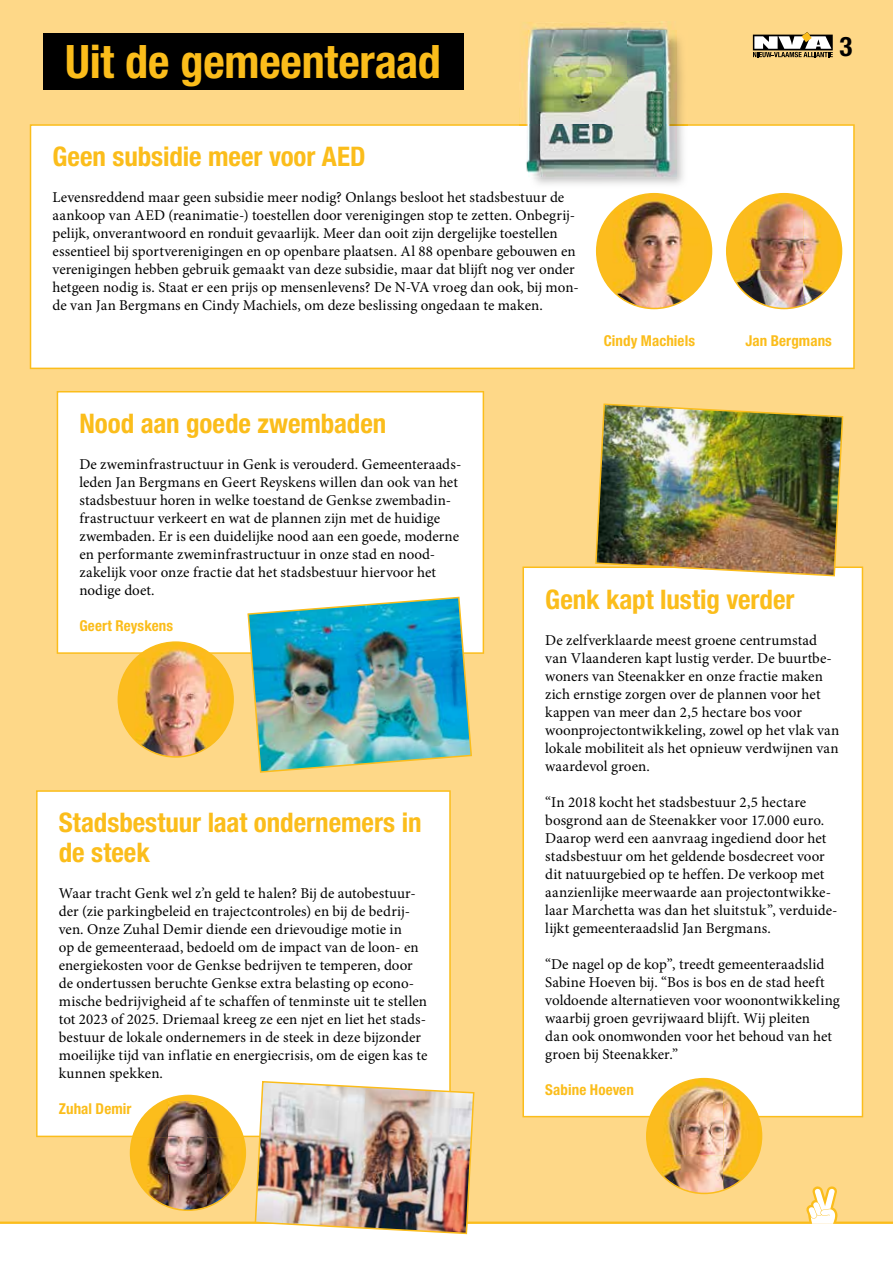
<style>
.page{position:relative;width:893px;height:1263px;background:#fff}
.page>*{position:absolute;margin:0;border:0;box-sizing:border-box;transform-origin:0 0}
.t1{font:700 condensed 46.2px "Helvetica Neue LT Std";letter-spacing:-.005em;color:#fbbd1b}
.t2{font:700 condensed 27px/30px "Helvetica Neue LT Std";color:#fbbd1b}
.t3{font:700 condensed 27px "Helvetica Neue LT Std";color:#000}
.t4{font:15px/18px "Minion Pro";letter-spacing:.005em;color:#000}
.t5{font:700 condensed 15px "Helvetica Neue LT Std";letter-spacing:.005em;color:#fbbd1b}
</style>
<div class="page">
<div style="left:0;top:0;width:893px;height:1223px;background:#fed888"></div>
<div style="left:30px;top:124px;width:825px;height:245px;background:#fff"></div>
<div style="left:57px;top:391px;width:427px;height:263px;background:#fff"></div>
<div style="left:36px;top:790px;width:415px;height:288px;background:#fff"></div>
<div style="left:522px;top:566px;width:341px;height:512px;background:#fff"></div>
<img style="left:529px;top:31px;width:154px;height:93px">
<img style="left:529px;top:126px;width:159px;height:63px">
<svg style="left:676px;top:124px;width:12px;height:2px"></svg>
<img style="left:524px;top:22px;width:100px;height:51px">
<img style="left:624px;top:22px;width:52px;height:9px">
<img style="left:526px;top:73px;width:3px;height:51px">
<img style="left:520px;top:126px;width:156px;height:53px">
<svg style="left:520px;top:124px;width:9px;height:2px"></svg>
<img style="left:529px;top:124px;width:147px;height:2px">
<img style="left:247px;top:597px;width:225px;height:176px">
<img style="left:595px;top:403px;width:248px;height:173px">
<img style="left:118px;top:641px;width:116px;height:117px">
<img style="left:726px;top:193px;width:116px;height:116px">
<img style="left:596px;top:193px;width:116px;height:116px">
<svg style="left:753px;top:32px;width:80px;height:25px"></svg>
<div style="left:43px;top:33px;width:420px;height:57px;background:#000"></div>
<img style="left:0;top:1078px;width:893px;height:156px">
<h1 class="t1" style="left:65px;top:34px;width:377px">Uit de gemeenteraad</h1>
<h2 class="t2" style="left:53px;top:141px;width:314px">Geen subsidie meer voor AED</h2>
<p class="t4" style="left:53px;top:189px;width:528px">Levensreddend maar geen subsidie meer nodig? Onlangs besloot het stadsbestuur de aankoop van AED (reanimatie-) toestellen door verenigingen stop te zetten. Onbegrij&shy;pelijk, onverantwoord en ronduit gevaarlijk. Meer dan ooit zijn dergelijke toestellen essentieel bij sportverenigingen en op openbare plaatsen. Al 88 openbare gebouwen en verenigingen hebben gebruik gemaakt van deze subsidie, maar dat blijft nog ver onder hetgeen nodig is. Staat er een prijs op mensenlevens? De N-VA vroeg dan ook, bij mon&shy;de van Jan Bergmans en Cindy Machiels, om deze beslissing ongedaan te maken.</p>
<h2 class="t3" style="left:840px;top:30px;width:14px">3</h2>
<p class="t5" style="left:604px;top:332px;width:93px">Cindy Machiels</p>
<p class="t5" style="left:745px;top:332px;width:88px">Jan Bergmans</p>
<h2 class="t2" style="left:79px;top:408px;width:308px">Nood aan goede zwembaden</h2>
<p class="t4" style="left:79px;top:455px;width:383px">De zweminfrastructuur in Genk is verouderd. Gemeenteraads&shy;leden Jan Bergmans en Geert Reyskens willen dan ook van het stadsbestuur horen in welke toestand de Genkse zwembadin&shy;frastructuur verkeert en wat de plannen zijn met de huidige zwembaden. Er is een duidelijke nood aan een goede, moderne en performante zweminfrastructuur in onze stad en nood&shy;zakelijk voor onze fractie dat het stadsbestuur hiervoor het nodige doet.</p>
<p class="t5" style="left:79px;top:617px;width:95px">Geert Reyskens</p>
<h2 class="t2" style="left:59px;top:807px;width:364px">Stadsbestuur laat ondernemers in de steek</h2>
<p class="t4" style="left:59px;top:885px;width:370px">Waar tracht Genk wel z’n geld te halen? Bij de autobestuur&shy;der (zie parkingbeleid en trajectcontroles) en bij de bedrij&shy;ven. Onze Zuhal Demir diende een drievoudige motie in<br>op de gemeenteraad, bedoeld om de impact van de loon- en energiekosten voor de Genkse bedrijven te temperen, door de ondertussen beruchte Genkse extra belasting op econo&shy;mische bedrijvigheid af te schaffen of tenminste uit te stellen tot 2023 of 2025. Driemaal kreeg ze een njet en liet het stads&shy;bestuur de lokale ondernemers in de steek in deze bijzonder moeilijke tijd van inflatie en energiecrisis, om de eigen kas te kunnen spekken.</p>
<p class="t5" style="left:59px;top:1100px;width:74px">Zuhal Demir</p>
<h2 class="t2" style="left:545px;top:584px;width:251px">Genk kapt lustig verder</h2>
<p class="t4" style="left:545px;top:631px;width:296px">De zelfverklaarde meest groene centrumstad van Vlaanderen kapt lustig verder. De buurtbe&shy;woners van Steenakker en onze fractie maken zich ernstige zorgen over de plannen voor het kappen van meer dan 2,5 hectare bos voor woonprojectontwikkeling, zowel op het vlak van lokale mobiliteit als het opnieuw verdwijnen van waardevol groen.</p>
<p class="t4" style="left:545px;top:793px;width:294px">“In 2018 kocht het stadsbestuur 2,5 hectare bosgrond aan de Steenakker voor 17.000 euro.<br>Daarop werd een aanvraag ingediend door het stadsbestuur om het geldende bosdecreet voor dit natuurgebied op te heffen. De verkoop met aanzienlijke meerwaarde aan projectontwikke&shy;laar Marchetta was dan het sluitstuk”, verduide&shy;lijkt gemeenteraadslid Jan Bergmans.</p>
<p class="t4" style="left:545px;top:955px;width:296px">“De nagel op de kop”, treedt gemeenteraadslid Sabine Hoeven bij. “Bos is bos en de stad heeft voldoende alternatieven voor woonontwikkeling waarbij groen gevrijwaard blijft. Wij pleiten<br>dan ook onomwonden voor het behoud van het groen bij Steenakker.”</p>
<p class="t5" style="left:545px;top:1080px;width:90px">Sabine Hoeven</p>
</div>
